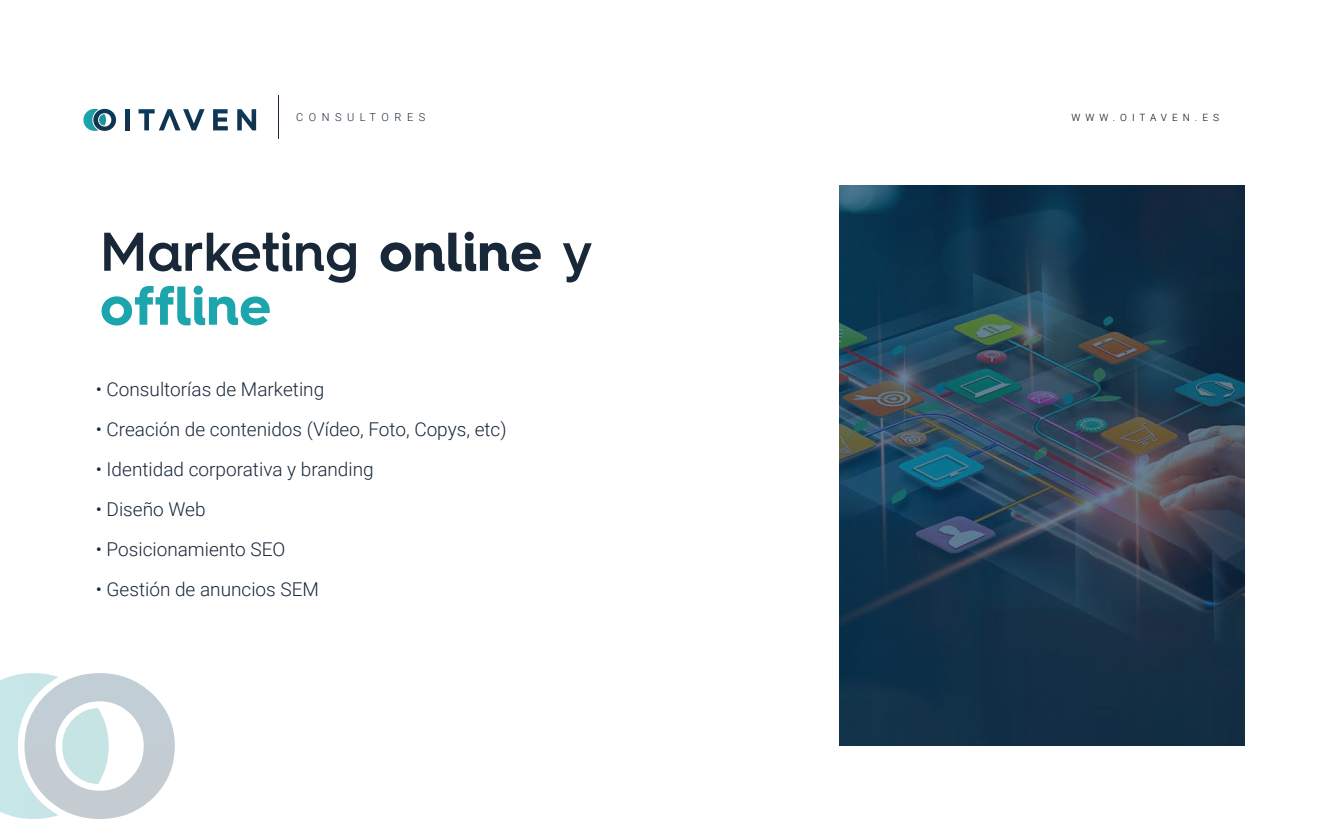
<style>
.page{position:relative;width:1342px;height:819px;background:#fff}
.page>*{position:absolute;margin:0;border:0;box-sizing:border-box;transform-origin:0 0}
.t1{font:600 54.6px/53.9px "Hurme Geometric Sans 4";color:#182839}
.t2{font:300 19px "Roboto";color:#182839}
.t3{font:300 11px "Roboto";letter-spacing:.5em;color:#182839}
.t4{font:300 10px "Roboto";letter-spacing:.5em;color:#000}
.s1{font-weight:700}
.s2{font-weight:700;color:#1da5ad}
</style>
<div class="page">
<svg style="left:83px;top:109px;width:33px;height:22px"></svg>
<div style="left:125px;top:109px;width:5px;height:21px;background:#103552"></div>
<svg style="left:213px;top:109px;width:15px;height:21px"></svg>
<svg style="left:237px;top:109px;width:19px;height:21px"></svg>
<svg style="left:138px;top:109px;width:66px;height:21px"></svg>
<svg style="left:0;top:673px;width:175px;height:145px"></svg>
<svg style="left:839px;top:185px;width:405px;height:560px;background:#1f3b50"></svg>
<p class="t3" style="left:296px;top:109px;width:131px">CONSULTORES</p>
<p class="t4" style="left:1071px;top:110px;width:149px">WWW.OITAVEN.ES</p>
<h1 class="t1" style="left:100px;top:223px;width:494px">Marketing <span class="s1">online</span> y <span class="s2">offline</span></h1>
<p class="t2" style="left:96px;top:375px;width:230px">• Consultorías de Marketing</p>
<p class="t2" style="left:96px;top:415px;width:412px">• Creación de contenidos (Vídeo, Foto, Copys, etc)</p>
<p class="t2" style="left:96px;top:455px;width:279px">• Identidad corporativa y branding</p>
<p class="t2" style="left:96px;top:495px;width:111px">• Diseño Web</p>
<p class="t2" style="left:96px;top:535px;width:191px">• Posicionamiento SEO</p>
<p class="t2" style="left:96px;top:575px;width:225px">• Gestión de anuncios SEM</p>
</div>
